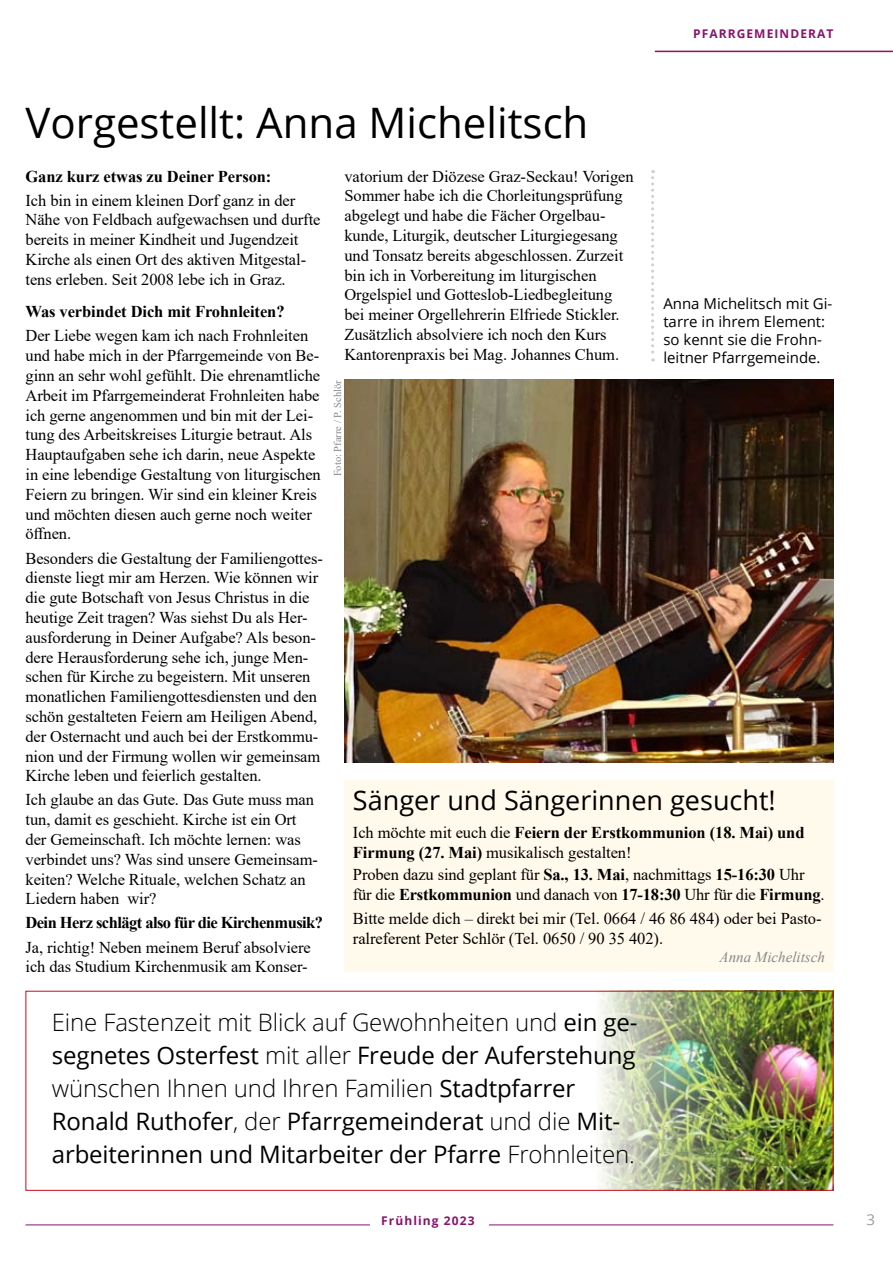
<style>
.page{position:relative;width:893px;height:1263px;background:#fff}
.page>*{position:absolute;margin:0;border:0;box-sizing:border-box;transform-origin:0 0}
.t1{font:42px "Open Sans";color:#000}
.t2{font:27px "Open Sans";color:#000}
.t3{font:24px/33px "Open Sans";letter-spacing:-.005em;color:#000}
.t4{font:16.5px/19.8px "Times New Roman";letter-spacing:-.005em;color:#000}
.t5{font:700 16.5px/19.8px "Times New Roman";letter-spacing:-.005em;color:#000}
.t6{font:700 16.5px "Times New Roman";letter-spacing:-.035em;color:#000}
.t7{font:15px/18px "Open Sans";color:#000}
.t8{font:italic 15px "Times New Roman";color:#87888a}
.t9{font:15px "Open Sans";color:#9c9d9f}
.t10{font:700 12px "Open Sans";letter-spacing:.09em;color:#88136e}
.t11{font:10.5px "Times New Roman";color:#87888a}
.s1{font-weight:400}
.s2{font-weight:700}
.s3{font-weight:300}
</style>
<div class="page">
<hr style="left:26px;top:1224px;width:344px;height:1px;background:#88136e">
<hr style="left:489px;top:1224px;width:344px;height:1px;background:#88136e">
<hr style="left:655px;top:51px;width:238px;height:1px;background:#88136e">
<svg style="left:651px;top:170px;width:3px;height:191px"></svg>
<img style="left:344px;top:379px;width:489px;height:383px">
<img style="left:514px;top:990px;width:319px;height:199px">
<div style="left:26px;top:991px;width:807px;height:200px;border:1px solid #c50e1f"></div>
<div style="left:344px;top:781px;width:489px;height:191px;background:#fffaeb"></div>
<p class="t10" style="left:693px;top:25px;width:142px">PFARRGEMEINDERAT</p>
<h1 class="t1" style="left:26px;top:94px;width:564px">Vorgestellt: Anna Michelitsch</h1>
<p class="t5" style="left:26px;top:166px;width:247px">Ganz kurz etwas zu Deiner Person:</p>
<p class="t4" style="left:26px;top:190px;width:296px">Ich bin in einem kleinen Dorf ganz in der Nähe von Feldbach aufgewachsen und durfte bereits in meiner Kindheit und Jugendzeit Kirche als einen Ort des aktiven Mitgestal&shy;tens erleben. Seit 2008 lebe ich in Graz.</p>
<p class="t5" style="left:26px;top:301px;width:261px">Was verbindet Dich mit Frohnleiten?</p>
<p class="t4" style="left:26px;top:325px;width:297px">Der Liebe wegen kam ich nach Frohnleiten und habe mich in der Pfarrgemeinde von Be&shy;ginn an sehr wohl gefühlt. Die ehrenamtliche Arbeit im Pfarrgemeinderat Frohnleiten habe ich gerne angenommen und bin mit der Lei&shy;tung des Arbeitskreises Liturgie betraut. Als Hauptaufgaben sehe ich darin, neue Aspekte in eine lebendige Gestaltung von liturgischen Feiern zu bringen. Wir sind ein kleiner Kreis und möchten diesen auch gerne noch weiter öffnen.</p>
<p class="t4" style="left:26px;top:547px;width:299px">Besonders die Gestaltung der Familiengottes&shy;dienste liegt mir am Herzen. Wie können wir die gute Botschaft von Jesus Christus in die heutige Zeit tragen? Was siehst Du als Her&shy;ausforderung in Deiner Aufgabe? Als beson&shy;dere Herausforderung sehe ich, junge Men&shy;schen für Kirche zu begeistern. Mit unseren monatlichen Familiengottesdiensten und den schön gestalteten Feiern am Heiligen Abend, der Osternacht und auch bei der Erstkommu&shy;nion und der Firmung wollen wir gemeinsam Kirche leben und feierlich gestalten.</p>
<p class="t4" style="left:26px;top:789px;width:294px">Ich glaube an das Gute. Das Gute muss man tun, damit es geschieht. Kirche ist ein Ort der Gemeinschaft. Ich möchte lernen: was verbindet uns? Was sind unsere Gemeinsam&shy;keiten? Welche Rituale, welchen Schatz an Liedern haben wir?</p>
<p class="t6" style="left:26px;top:911px;width:299px">Dein Herz schlägt also für die Kirchenmusik?</p>
<p class="t4" style="left:26px;top:936px;width:287px">Ja, richtig! Neben meinem Beruf absolviere ich das Studium Kirchenmusik am Konser-</p>
<p class="t4" style="left:344px;top:166px;width:291px">vatorium der Diözese Graz-Seckau! Vorigen Sommer habe ich die Chorleitungsprüfung abgelegt und habe die Fächer Orgelbau&shy;kunde, Liturgik, deutscher Liturgiegesang und Tonsatz bereits abgeschlossen. Zurzeit bin ich in Vorbereitung im liturgischen Orgelspiel und Gotteslob-Liedbegleitung bei meiner Orgellehrerin Elfriede Stickler.<br>Zusätzlich absolviere ich noch den Kurs Kantorenpraxis bei Mag. Johannes Chum.</p>
<p class="t7" style="left:663px;top:294px;width:171px">Anna Michelitsch mit Gi&shy;tarre in ihrem Element: so kennt sie die Frohn&shy;leitner Pfarrgemeinde.</p>
<p class="t11" style="left:330px;top:476px;width:98px;rotate:-90deg">Foto: Pfarre / P. Schlör</p>
<h2 class="t2" style="left:353px;top:781px;width:424px">Sänger und Sängerinnen gesucht!</h2>
<p class="t5" style="left:353px;top:822px;width:453px"><span class="s1">Ich möchte mit euch die</span> Feiern der Erstkommunion (18. Mai) und<br>Firmung (27. Mai) <span class="s1">musikalisch gestalten!</span></p>
<p class="t4" style="left:353px;top:864px;width:473px">Proben dazu sind geplant für <span class="s2">Sa., 13. Mai</span>, nachmittags <span class="s2">15-16:30</span> Uhr für die <span class="s2">Erstkommunion</span> und danach von <span class="s2">17-18:30</span> Uhr für die <span class="s2">Firmung</span>.</p>
<p class="t4" style="left:353px;top:908px;width:470px">Bitte melde dich – direkt bei mir (Tel. 0664 / 46 86 484) oder bei Pasto&shy;ralreferent Peter Schlör (Tel. 0650 / 90 35 402).</p>
<p class="t8" style="left:719px;top:946px;width:107px">Anna Michelitsch</p>
<p class="t3" style="left:52px;top:1005px;width:587px"><span class="s3">Eine Fastenzeit mit Blick auf Gewohnheiten und</span> ein ge&shy;segnetes Osterfest <span class="s3">mit aller</span> Freude der Auferstehung <span class="s3">wünschen Ihnen und Ihren Familien</span> Stadtpfarrer Ronald Ruthofer<span class="s3">, der</span> Pfarrgemeinderat <span class="s3">und die</span> Mit&shy;arbeiterinnen und Mitarbeiter der Pfarre <span class="s3">Frohnleiten.</span></p>
<p class="t10" style="left:381px;top:1212px;width:95px">FRÜHLING 2023</p>
<p class="t9" style="left:866px;top:1209px;width:10px">3</p>
</div>
